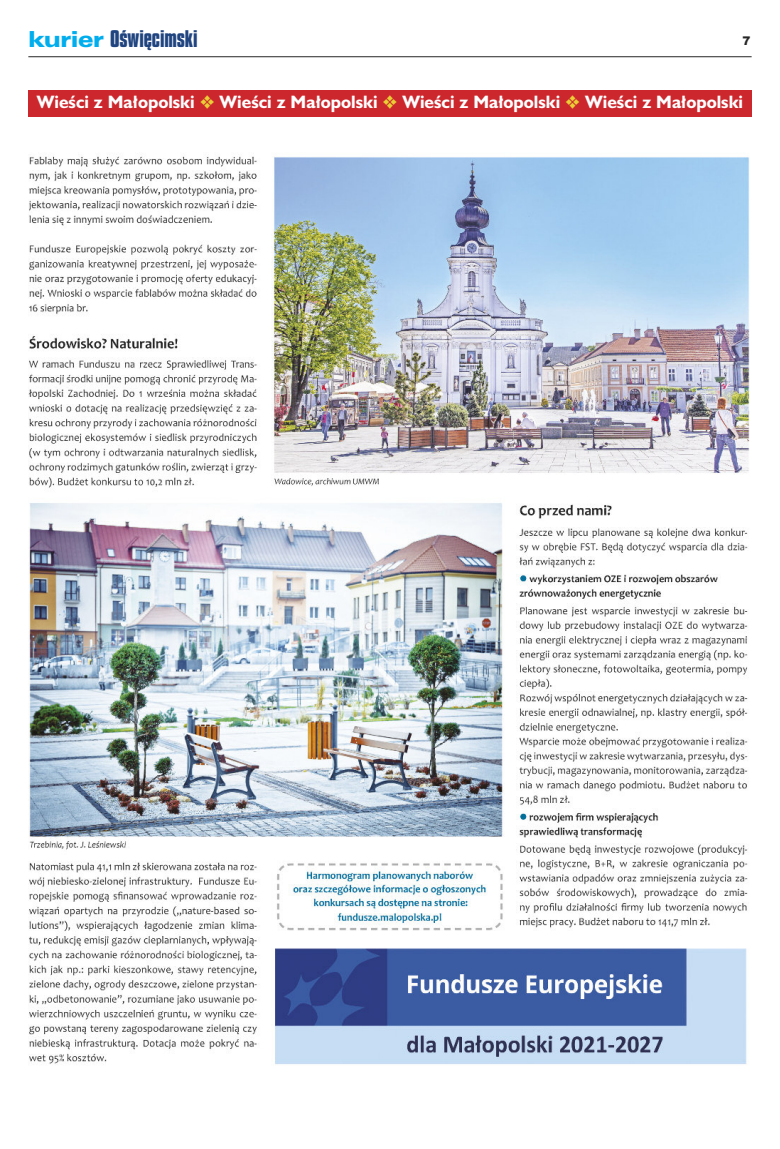
<style>
.page{position:relative;width:780px;height:1149px;background:#fff}
.page>*{position:absolute;margin:0;border:0;box-sizing:border-box;transform-origin:0 0}
.t1{font:20.7px "Compacta EU Bold";letter-spacing:-.005em;color:#20447f}
.t2{font:700 18px "Humanst 521 EU";color:#fff}
.t3{font:900 12px "Arial";color:#272627}
.s1{font-family:"Zurich Blk Ex EU";font-size:22.1px;color:#00aded}
.s2{color:#eace35}
</style>
<div class="page">
<hr style="left:28px;top:56px;width:723px;height:1px;background:#272627">
<div style="left:28px;top:90px;width:723px;height:26px;background:#cc272d"></div>
<img style="left:28px;top:156px;width:722px;height:909px">
<p class="t1" style="left:28px;top:26px;width:171px"><span class="s1">kurier</span> Oświęcimski</p>
<p class="t3" style="left:742px;top:34px;width:10px">7</p>
<p class="t2" style="left:37px;top:90px;width:707px">Wieści z Małopolski <span class="s2">❖</span> Wieści z Małopolski <span class="s2">❖</span> Wieści z Małopolski <span class="s2">❖</span> Wieści z Małopolski</p>
</div>
